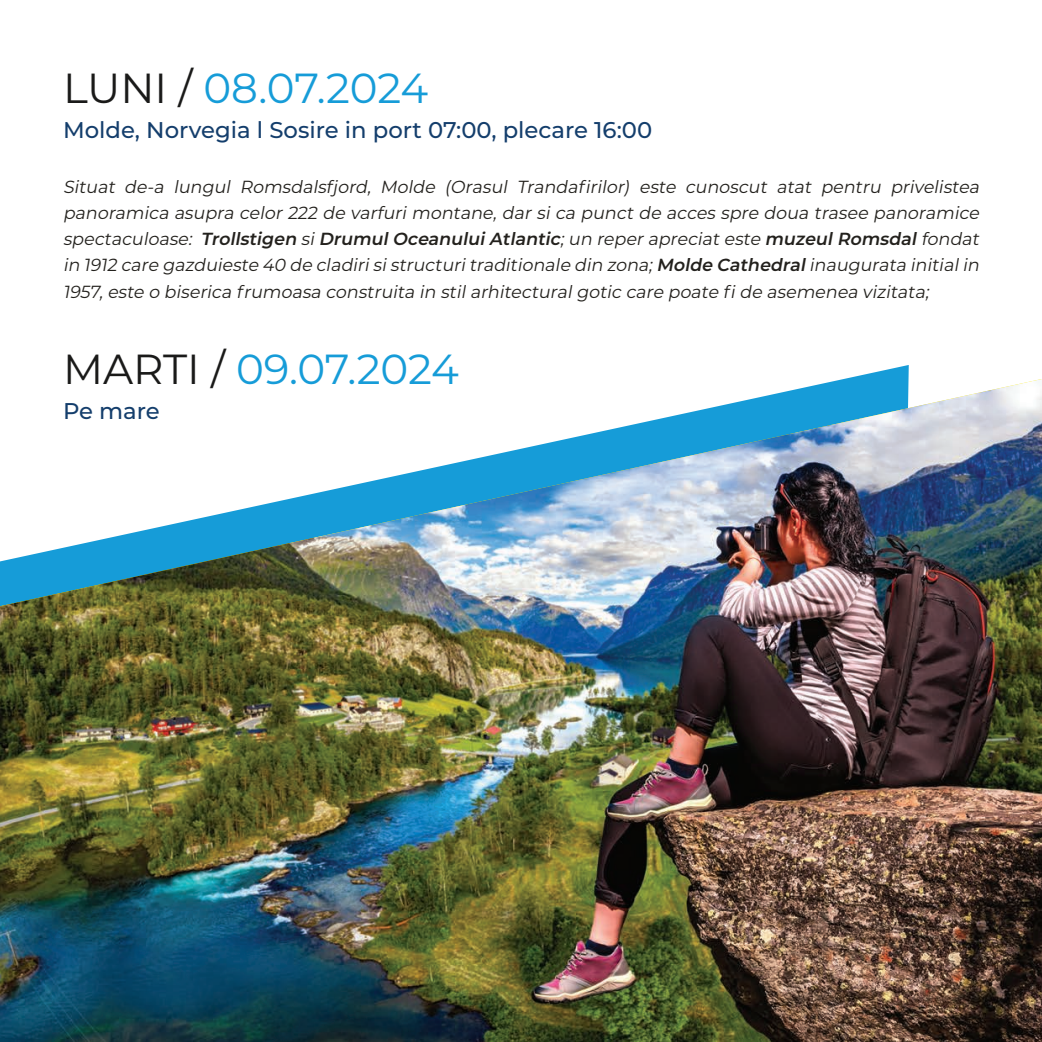
<style>
.page{position:relative;width:1042px;height:1042px;background:#fff}
.page>*{position:absolute;margin:0;border:0;box-sizing:border-box;transform-origin:0 0}
.t1{font:42px "Montserrat";color:#169cd8}
.t2{font:500 22.75px "Montserrat";color:#143e6c}
.t3{font:italic 17.5px/26.2px "Montserrat";color:#23211d;text-align:justify}
.s1{color:#1a1a19}
.s2{font-weight:600}
</style>
<div class="page">
<img style="left:0;top:379px;width:1042px;height:663px">
<h1 class="t1" style="left:63px;top:60px;width:367px"><span class="s1">LUNI /</span> 08.07.2024</h1>
<h2 class="t2" style="left:63px;top:114px;width:591px">Molde, Norvegia l Sosire in port 07:00, plecare 16:00</h2>
<p class="t3" style="left:63px;top:173px;width:921px">Situat de-a lungul Romsdalsfjord, Molde (Orasul Trandafirilor) este cunoscut atat pentru privelistea panoramica asupra celor 222 de varfuri montane, dar si ca punct de acces spre doua trasee panoramice spectaculoase: <span class="s2">Trollstigen</span> si<span class="s2">DrumulOceanuluiAtlantic</span>;un reperapreciateste <span class="s2">muzeulRomsdal</span>fondat in 1912 care gazduieste 40 de cladirisistructuritraditionale din zona;<span class="s2">Molde Cathedral</span>inaugurata initialin 1957,este o biserica frumoasa construita in stilarhitecturalgotic care poate fi de asemenea vizitata;</p>
<h1 class="t1" style="left:63px;top:340px;width:397px"><span class="s1">MARTI /</span> 09.07.2024</h1>
<h2 class="t2" style="left:63px;top:395px;width:98px">Pe mare</h2>
</div>
